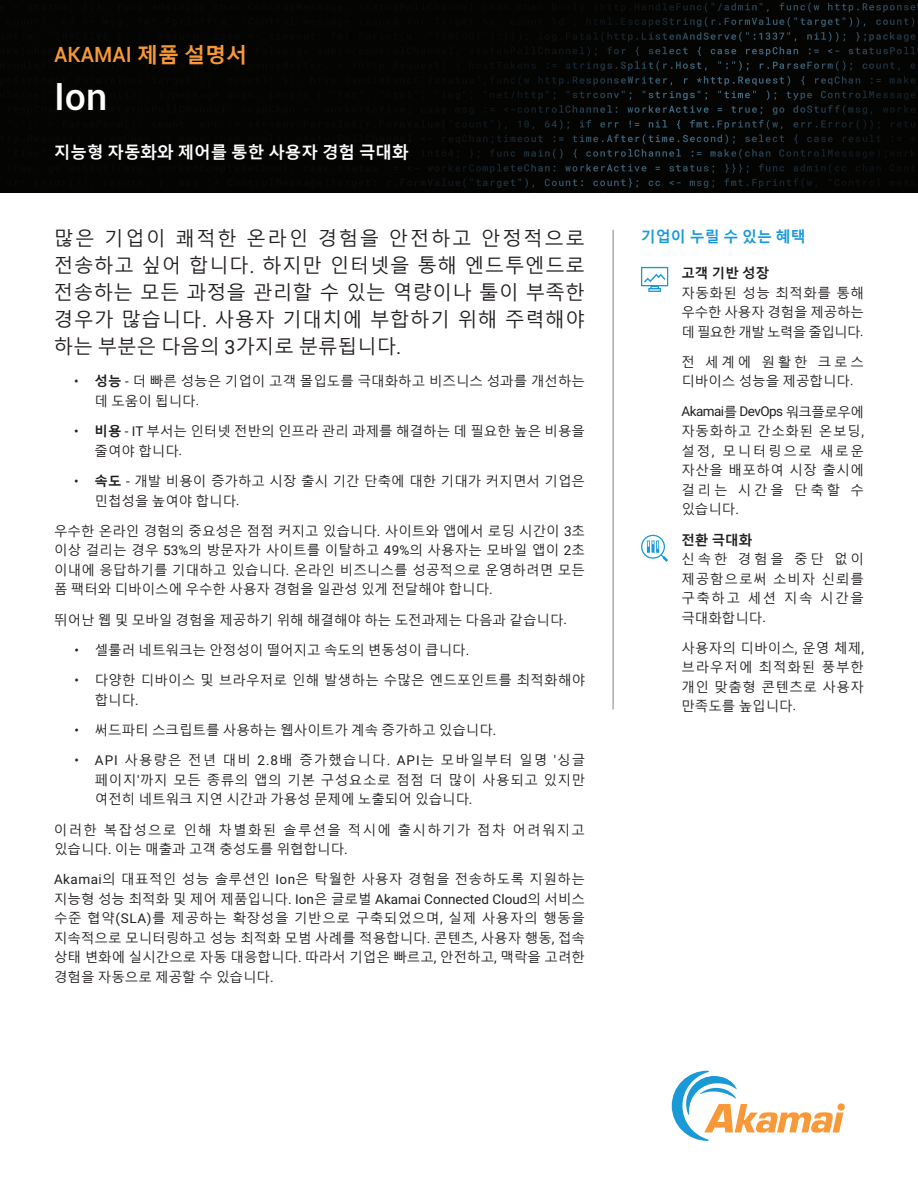
<style>
.page{position:relative;width:918px;height:1188px;background:#fff}
.page>*{position:absolute;margin:0;border:0;box-sizing:border-box;transform-origin:0 0}
.t1{font:500 37.5px "Roboto";color:#fff}
.t2{font:500 21px "Roboto";color:#f79938}
.t3{font:19.5px/27px "Malgun Gothic";letter-spacing:.02em;color:#231f20;text-align:justify}
.t4{font:700 16.5px "Malgun Gothic";color:#fff}
.t5{font:700 15px "Malgun Gothic";color:#199ad7}
.t6{font:13.5px/19.5px "Malgun Gothic";color:#231f20;text-align:justify}
.t7{font:13.5px/19.5px "Malgun Gothic";letter-spacing:.09em;color:#231f20}
.t8{font:13.5px/19.5px "Malgun Gothic";letter-spacing:.02em;color:#231f20}
.t9{font:13.5px "Roboto";letter-spacing:-.04em;color:#231f20}
.t10{font:700 13.5px "Malgun Gothic";color:#231f20}
.s1{font-family:"Malgun Gothic";font-weight:700}
.s2{font-family:"Roboto"}
.s3{font-weight:700}
.s4{font-family:"Malgun Gothic"}
</style>
<div class="page">
<img style="left:0;top:0;width:918px;height:192px">
<svg style="left:672px;top:1071px;width:171px;height:70px"></svg>
<hr style="left:612px;top:230px;width:2px;height:479px;background:#aaabad">
<svg style="left:641px;top:267px;width:27px;height:25px"></svg>
<svg style="left:641px;top:535px;width:27px;height:27px"></svg>
<h2 class="t2" style="left:54px;top:40px;width:195px">AKAMAI <span class="s1">제품 설명서</span></h2>
<h1 class="t1" style="left:54px;top:71px;width:55px">Ion</h1>
<p class="t4" style="left:54px;top:141px;width:356px">지능형 자동화와 제어를 통한 사용자 경험 극대화</p>
<h3 class="t3" style="left:54px;top:224px;width:533px">많은 기업이 쾌적한 온라인 경험을 안전하고 안정적으로 전송하고 싶어 합니다<span class="s2">.</span> 하지만 인터넷을 통해 엔드투엔드로 전송하는 모든 과정을 관리할 수 있는 역량이나 툴이 부족한 경우가 많습니다<span class="s2">.</span> 사용자 기대치에 부합하기 위해 주력해야 하는 부분은 다음의 <span class="s2">3</span>가지로 분류됩니다<span class="s2">.</span></h3>
<p class="t6" style="left:95px;top:371px;width:492px;text-indent:-20px"><span class="s2">•</span> <span class="s3">성능</span> <span class="s2">-</span> 더 빠른 성능은 기업이 고객 몰입도를 극대화하고 비즈니스 성과를 개선하는 데 도움이 됩니다.</p>
<p class="t6" style="left:95px;top:421px;width:492px;text-indent:-20px"><span class="s2">•</span> <span class="s3">비용</span> <span class="s2">- IT</span> 부서는 인터넷 전반의 인프라 관리 과제를 해결하는 데 필요한 높은 비용을 줄여야 합니다.</p>
<p class="t6" style="left:95px;top:471px;width:492px;text-indent:-20px"><span class="s2">•</span> <span class="s3">속도</span> <span class="s2">-</span> 개발 비용이 증가하고 시장 출시 기간 단축에 대한 기대가 커지면서 기업은 민첩성을 높여야 합니다.</p>
<p class="t6" style="left:54px;top:520px;width:533px">우수한 온라인 경험의 중요성은 점점 커지고 있습니다<span class="s2">.</span> 사이트와 앱에서 로딩 시간이 <span class="s2">3</span>초 이상 걸리는 경우 <span class="s2">53%</span>의 방문자가 사이트를 이탈하고 <span class="s2">49%</span>의 사용자는 모바일 앱이 <span class="s2">2</span>초 이내에 응답하기를 기대하고 있습니다<span class="s2">.</span> 온라인 비즈니스를 성공적으로 운영하려면 모든 폼 팩터와 디바이스에 우수한 사용자 경험을 일관성 있게 전달해야 합니다<span class="s2">.</span></p>
<p class="t6" style="left:54px;top:609px;width:514px">뛰어난 웹 및 모바일 경험을 제공하기 위해 해결해야 하는 도전과제는 다음과 같습니다<span class="s2">.</span></p>
<p class="t6" style="left:74px;top:640px;width:396px"><span class="s2">•</span> 셀룰러 네트워크는 안정성이 떨어지고 속도의 변동성이 큽니다<span class="s2">.</span></p>
<p class="t8" style="left:95px;top:670px;width:492px;text-indent:-20px"><span class="s2">•</span> 다양한 디바이스 및 브라우저로 인해 발생하는 수많은 엔드포인트를 최적화해야 합니다<span class="s2">.</span></p>
<p class="t6" style="left:75px;top:720px;width:423px"><span class="s2">•</span> 써드파티 스크립트를 사용하는 웹사이트가 계속 증가하고 있습니다<span class="s2">.</span></p>
<p class="t6" style="left:95px;top:750px;width:492px;text-indent:-20px"><span class="s2">• API</span> 사용량은 전년 대비 <span class="s2">2.8</span>배 증가했습니다<span class="s2">. API</span>는 모바일부터 일명 <span class="s2">'</span>싱글 페이지<span class="s2">'</span>까지 모든 종류의 앱의 기본 구성요소로 점점 더 많이 사용되고 있지만 여전히 네트워크 지연 시간과 가용성 문제에 노출되어 있습니다<span class="s2">.</span></p>
<p class="t7" style="left:54px;top:819px;width:533px">이러한 복잡성으로 인해 차별화된 솔루션을 적시에 출시하기가 점차 어려워지고 있습니다<span class="s2">.</span> 이는 매출과 고객 충성도를 위협합니다<span class="s2">.</span></p>
<p class="t6" style="left:54px;top:869px;width:533px"><span class="s2">Akamai</span>의 대표적인 성능 솔루션인 <span class="s2">Ion</span>은 탁월한 사용자 경험을 전송하도록 지원하는 지능형 성능 최적화 및 제어 제품입니다<span class="s2">. Ion</span>은 글로벌 <span class="s2">Akamai Connected Cloud</span>의 서비스 수준 협약<span class="s2">(SLA)</span>를 제공하는 확장성을 기반으로 구축되었으며<span class="s2">,</span> 실제 사용자의 행동을 지속적으로 모니터링하고 성능 최적화 모범 사례를 적용합니다<span class="s2">.</span> 콘텐츠<span class="s2">,</span> 사용자 행동<span class="s2">,</span> 접속 상태 변화에 실시간으로 자동 대응합니다<span class="s2">.</span> 따라서 기업은 빠르고<span class="s2">,</span> 안전하고<span class="s2">,</span> 맥락을 고려한 경험을 자동으로 제공할 수 있습니다<span class="s2">.</span></p>
<p class="t5" style="left:641px;top:227px;width:166px">기업이 누릴 수 있는 혜택</p>
<p class="t10" style="left:681px;top:264px;width:89px">고객 기반 성장</p>
<p class="t6" style="left:681px;top:282px;width:184px">자동화된 성능 최적화를 통해 우수한 사용자 경험을 제공하는 데 필요한 개발 노력을 줄입니다.</p>
<p class="t6" style="left:681px;top:352px;width:184px">전 세계에 원활한 크로스 디바이스 성능을 제공합니다.</p>
<p class="t9" style="left:681px;top:402px;width:184px">Akamai<span class="s4">를</span> DevOps <span class="s4">워크플로우에</span></p>
<p class="t6" style="left:681px;top:421px;width:184px">자동화하고 간소화된 온보딩<span class="s2">, </span>설정<span class="s2">,</span> 모니터링으로 새로운 자산을 배포하여 시장 출시에 걸리는 시간을 단축할 수 있습니다<span class="s2">.</span></p>
<p class="t10" style="left:681px;top:531px;width:72px">전환 극대화</p>
<p class="t6" style="left:681px;top:549px;width:184px">신속한 경험을 중단 없이 제공함으로써 소비자 신뢰를 구축하고 세션 지속 시간을 극대화합니다<span class="s2">.</span></p>
<p class="t6" style="left:681px;top:638px;width:184px">사용자의 디바이스<span class="s2">,</span> 운영 체제<span class="s2">, </span>브라우저에 최적화된 풍부한 개인 맞춤형 콘텐츠로 사용자 만족도를 높입니다.</p>
</div>
